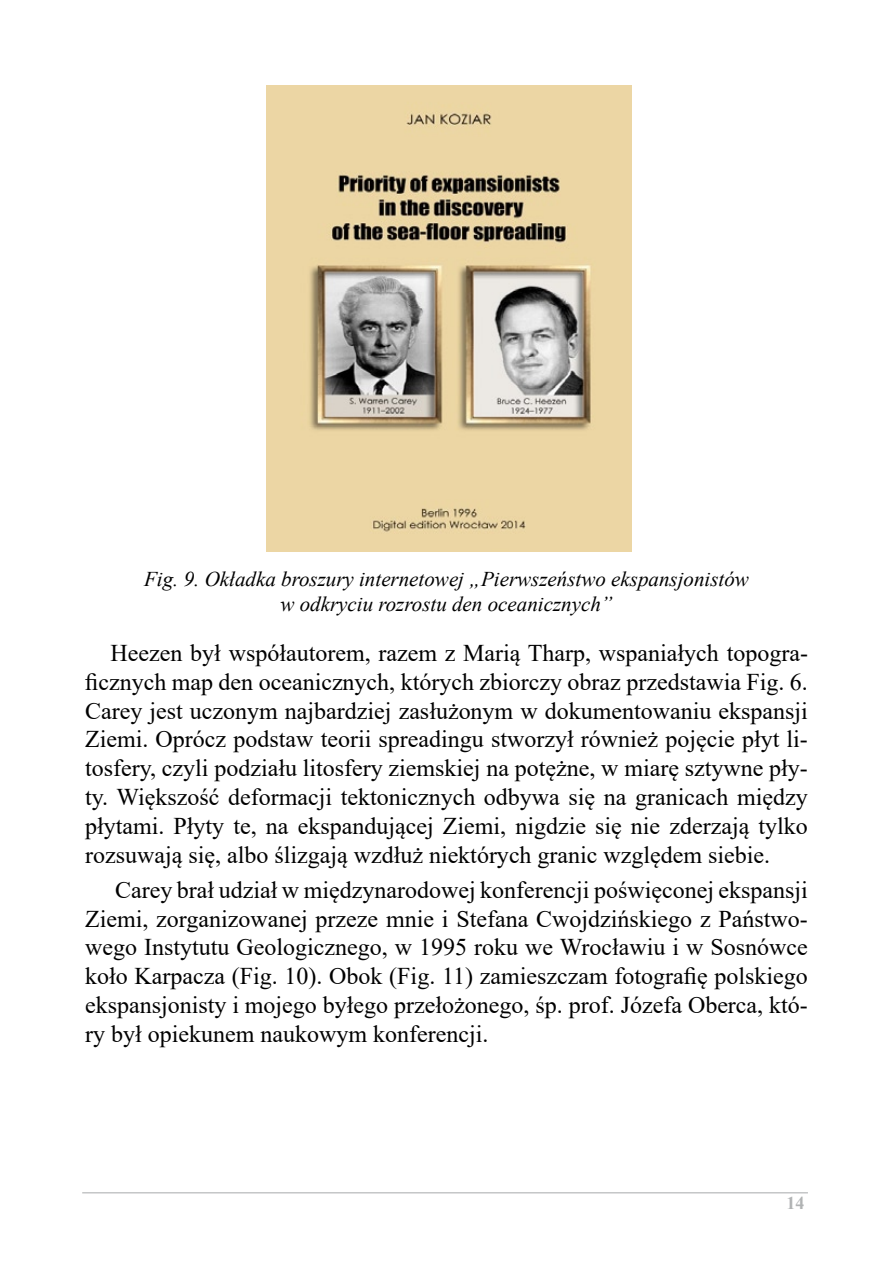
<style>
.page{position:relative;width:893px;height:1263px;background:#fff}
.page>*{position:absolute;margin:0;border:0;box-sizing:border-box;transform-origin:0 0}
.t1{font:24px/28.8px "Times New Roman";color:#000;text-align:justify}
.t2{font:italic 21px/25.2px "Times New Roman";color:#000;text-align:center}
.t3{font:700 18px "Times New Roman";color:#b1b3b4}
</style>
<div class="page">
<hr style="left:82px;top:1192px;width:726px;height:1px;background:#b1b3b4">
<img style="left:266px;top:85px;width:365px;height:467px">
<p class="t2" style="left:144px;top:565px;width:606px">Fig. 9. Okładka broszury internetowej „Pierwszeństwo ekspansjonistów w odkryciu rozrostu den oceanicznych”</p>
<p class="t1" style="left:85px;top:638px;width:724px;text-indent:26px">Heezen był współautorem, razem z Marią Tharp, wspaniałych topogra&shy;ficznych map den oceanicznych, których zbiorczy obraz przedstawia Fig. 6.<br>Carey jest uczonym najbardziej zasłużonym w dokumentowaniu ekspansji Ziemi. Oprócz podstaw teorii spreadingu stworzył również pojęcie płyt li&shy;tosfery, czyli podziału litosfery ziemskiej na potężne, w miarę sztywne pły&shy;ty. Większość deformacji tektonicznych odbywa się na granicach między płytami. Płyty te, na ekspandującej Ziemi, nigdzie się nie zderzają tylko rozsuwają się, albo ślizgają wzdłuż niektórych granic względem siebie.</p>
<p class="t1" style="left:85px;top:874px;width:724px;text-indent:30px">Carey brał udział w międzynarodowej konferencji poświęconej ekspansji Ziemi, zorganizowanej przeze mnie i Stefana Cwojdzińskiego z Państwo&shy;wego Instytutu Geologicznego, w 1995 roku we Wrocławiu i w Sosnówce koło Karpacza (Fig. 10). Obok (Fig. 11) zamieszczam fotografię polskiego ekspansjonisty i mojego byłego przełożonego, śp. prof. Józefa Oberca, któ&shy;ry był opiekunem naukowym konferencji.</p>
<p class="t3" style="left:786px;top:1189px;width:19px">14</p>
</div>
